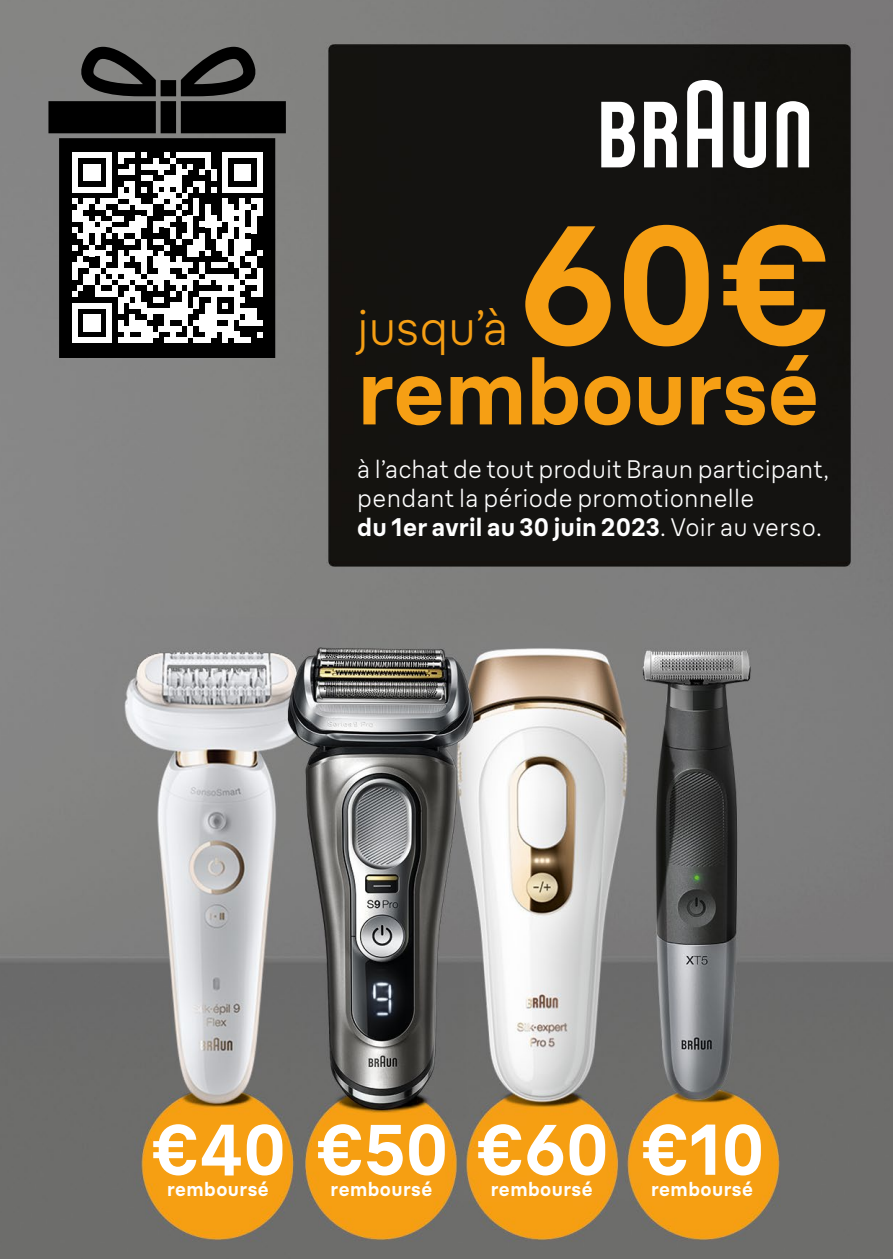
<style>
.page{position:relative;width:893px;height:1259px;background:#fff}
.page>*{position:absolute;margin:0;border:0;box-sizing:border-box;transform-origin:0 0}
.t1{font:700 162.9px "Braun Linear";color:#f69f14}
.t2{font:700 89.7px "Braun Linear";letter-spacing:-.005em;color:#f69f14}
.t3{font:700 68.7px "Braun Linear";letter-spacing:-.005em;color:#fff}
.t4{font:300 47.7px "Braun Linear";letter-spacing:-.01em;color:#f69f14}
.t5{font:300 24.3px/29.1px "Braun Linear";letter-spacing:.01em;color:#fff}
.t6{font:700 18.9px "Braun Linear";letter-spacing:.025em;color:#fff}
.s1{font-weight:700}
</style>
<div class="page">
<img style="left:0;top:0;width:893px;height:1259px">
<svg style="left:601px;top:80px;width:208px;height:88px"></svg>
<svg style="left:48px;top:47px;width:238px;height:311px;background:#343434"></svg>
<svg style="left:72px;top:152px;width:191px;height:191px"></svg>
<p class="t1" style="left:518px;top:181px;width:315px">60€</p>
<p class="t2" style="left:357px;top:334px;width:463px">remboursé</p>
<p class="t4" style="left:357px;top:298px;width:153px">jusqu’à</p>
<p class="t5" style="left:357px;top:454px;width:473px">à l’achat de tout produit Braun participant, pendant la période promotionnelle<br><span class="s1">du 1er avril au 30 juin 2023</span>. Voir au verso.</p>
<p class="t3" style="left:149px;top:1105px;width:617px">€40 €50 €60 €10</p>
<p class="t6" style="left:167px;top:1177px;width:103px">remboursé</p>
<p class="t6" style="left:331px;top:1177px;width:103px">remboursé</p>
<p class="t6" style="left:491px;top:1177px;width:103px">remboursé</p>
<p class="t6" style="left:651px;top:1177px;width:103px">remboursé</p>
</div>
